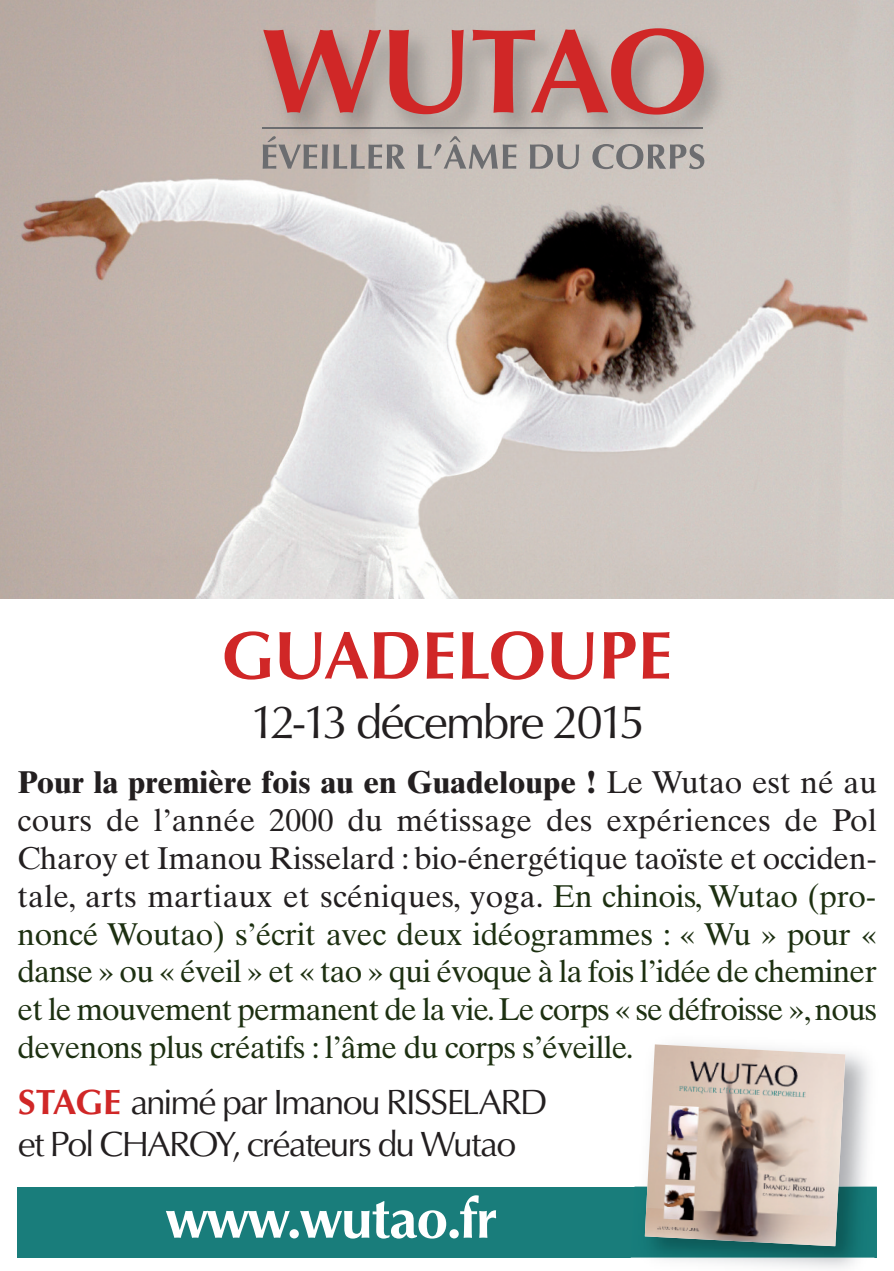
<style>
.page{position:relative;width:894px;height:1271px;background:#fff}
.page>*{position:absolute;margin:0;border:0;box-sizing:border-box;transform-origin:0 0}
.t1{font:500 122.4px "Optus T";letter-spacing:-.015em;color:#d02727}
.t2{font:500 69px "Optus T";color:#d02727}
.t3{font:500 57px "Optus T";letter-spacing:-.03em;color:#fff}
.t4{font:48px "Optus T";letter-spacing:-.05em;color:#231f20}
.t5{font:36px/42px "Optus T";letter-spacing:-.05em;color:#231f20}
.t6{font:31.5px/37.8px "Times Ten";letter-spacing:-.02em;color:#1d3011;text-align:justify}
.s1{font-weight:700;color:#231f20}
.s2{color:#231f20}
.s3{font-weight:500;color:#d02727}
</style>
<div class="page">
<img style="left:0;top:0;width:893px;height:598px">
<img style="left:218px;top:2px;width:561px;height:210px">
<img style="left:262px;top:136px;width:120px;height:33px">
<img style="left:263px;top:127px;width:439px;height:2px">
<div style="left:17px;top:1186px;width:859px;height:71px;background:#197d7b"></div>
<img style="left:845px;top:1053px;width:32px;height:157px">
<img style="left:630px;top:1257px;width:244px;height:11px">
<img style="left:631px;top:1186px;width:245px;height:71px">
<img style="left:644px;top:1044px;width:201px;height:202px">
<h1 class="t1" style="left:263px;top:-2px;width:448px">WUTAO</h1>
<h2 class="t2" style="left:221px;top:614px;width:453px">GUADELOUPE</h2>
<h3 class="t4" style="left:249px;top:694px;width:397px">12-13 décembre 2015</h3>
<p class="t6" style="left:17px;top:767px;width:861px"><span class="s1">Pour la première fois au en Guadeloupe !</span> <span class="s2">Le Wutao est né au cours de l’année 2000 du métissage des expériences de Pol Charoy et Imanou Risselard : bio-énergétique taoïste et occiden&shy;tale, arts martiaux et scéniques, yoga.</span> En chinois, Wutao (pro&shy;noncé Woutao) s’écrit avec deux idéogrammes : « Wu » pour « danse » ou « éveil » et « tao » qui évoque à la fois l’idée de cheminer et le mouvement permanent de la vie.Le corps « se défroisse »,nous devenons plus créatifs : l’âme du corps s’éveille.</p>
<p class="t5" style="left:17px;top:1080px;width:531px"><span class="s3">STAGE</span> animé par Imanou RISSELARD et Pol CHAROY, créateurs du Wutao</p>
<h3 class="t3" style="left:165px;top:1184px;width:333px">www.wutao.fr</h3>
</div>
